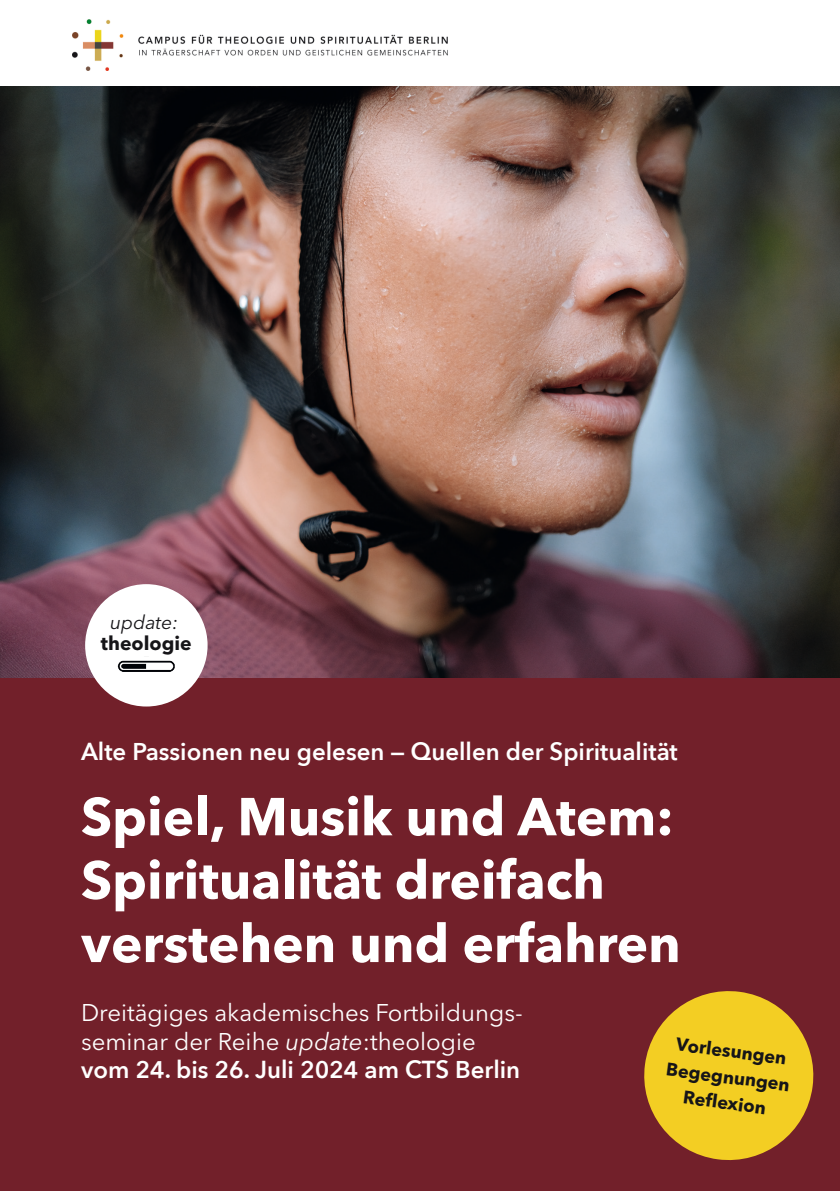
<style>
.page{position:relative;width:840px;height:1191px;background:#fff}
.page>*{position:absolute;margin:0;border:0;box-sizing:border-box;transform-origin:0 0}
.t1{font:700 52.8px/63.4px "Avenir Next LT Pro";color:#fff}
.t2{font:600 24px "Avenir Next";color:#fff}
.t3{font:24px/28.8px "Avenir Next LT Pro";color:#fff}
.t4{font:700 19.4px "Avenir Next LT Pro";color:#161518}
.t5{font:italic 19.4px "Avenir Next LT Pro";color:#161518}
.t6{font:700 18px/25.8px "Avenir Next LT Pro";color:#161518;text-align:center}
.s1{font-style:italic}
</style>
<div class="page">
<div style="left:0;top:675px;width:839px;height:516px;background:#72202a"></div>
<img style="left:0;top:87px;width:839px;height:591px">
<img style="left:72px;top:19px;width:375px;height:51px">
<svg style="left:644px;top:991px;width:170px;height:169px"></svg>
<div style="left:85px;top:584px;width:122px;height:122px;background:#fff;border-radius:50%"></div>
<img style="left:117px;top:660px;width:58px;height:12px">
<p class="t5" style="left:110px;top:610px;width:70px">update:</p>
<p class="t4" style="left:101px;top:631px;width:92px">theologie</p>
<p class="t2" style="left:81px;top:731px;width:598px">Alte Passionen neu gelesen — Quellen der Spiritualität</p>
<h1 class="t1" style="left:81px;top:784px;width:601px">Spiel, Musik und Atem:<br>Spiritualität dreifach verstehen und erfahren</h1>
<p class="t3" style="left:81px;top:998px;width:443px">Dreitägiges akademisches Fortbildungs&shy;seminar der Reihe <span class="s1">update</span>:theologie</p>
<p class="t2" style="left:81px;top:1049px;width:440px">vom 24. bis 26. Juli 2024 am CTS Berlin</p>
<p class="t6" style="left:670px;top:1030px;width:126px;rotate:7deg">Vorlesungen<br>Begegnungen<br>Refl exion</p>
</div>
